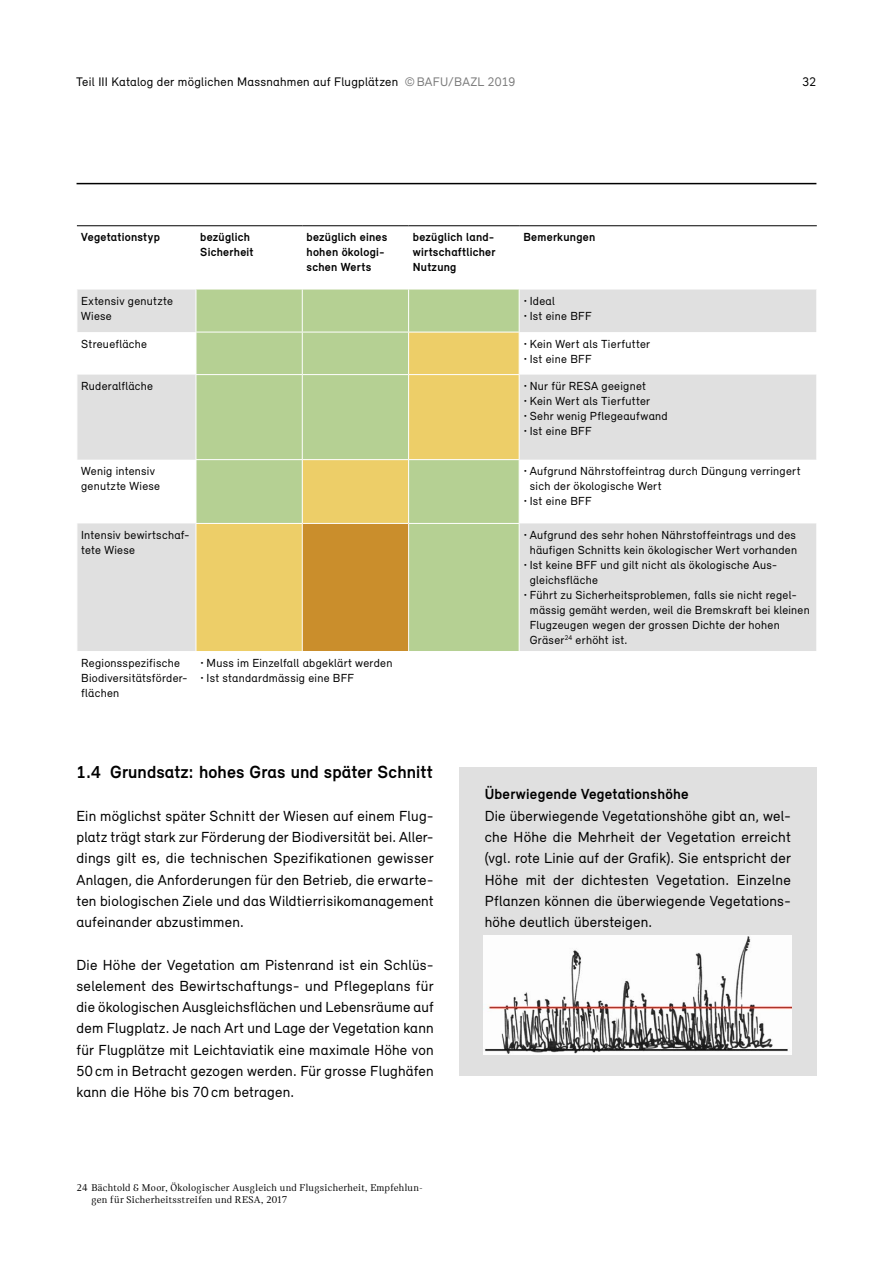
<style>
.page{position:relative;width:893px;height:1263px;background:#fff}
.page>*{position:absolute;margin:0;border:0;box-sizing:border-box;transform-origin:0 0}
._07_Inhalt_07_Titel_nummeriert_Teil_III{font:700 18px "Relevant";letter-spacing:.005em;color:#000}
._07_Inhalt_07_Grundtext{font:15px/21.3px "Relevant";letter-spacing:.015em;color:#000;text-align:justify}
._11_Kasten_11_Grundtext{font:15px/21.3px "Relevant";letter-spacing:.015em;color:#000;text-align:justify}
._11_Kasten_11_Untertitel{font:700 15px "Relevant";letter-spacing:.015em;color:#000}
.t1{font:12.75px "Relevant";letter-spacing:.02em;color:#000}
._12_Tabelle_12_Grundtext_links{font:12px/15px "Relevant";letter-spacing:.02em;color:#000}
._12_Tabelle_12_Tabellenkopf{font:700 12px/15px "Relevant";letter-spacing:.02em;color:#000}
._09_Fusszeile_09_Fusszeile{font:10.5px/12.8px "Catalog";letter-spacing:.02em;color:#000}
.s1{color:#7c7c7c}
</style>
<div class="page">
<hr style="left:77px;top:183px;width:739px;height:1px;background:#000">
<svg style="left:78px;top:290px;width:738px;height:361px;fill:#e0e0e0"></svg>
<svg style="left:197px;top:290px;width:322px;height:361px;background:#c7cf85"></svg>
<div style="left:302px;top:523px;width:107px;height:128px;background:#ca8e2c"></div>
<hr style="left:196px;top:290px;width:1px;height:42px;background:#fff">
<hr style="left:302px;top:290px;width:1px;height:42px;background:#fff">
<hr style="left:302px;top:332px;width:1px;height:42px;background:#fff">
<hr style="left:408px;top:332px;width:1px;height:42px;background:#fff">
<hr style="left:519px;top:332px;width:1px;height:42px;background:#fff">
<hr style="left:196px;top:332px;width:1px;height:42px;background:#fff">
<hr style="left:196px;top:375px;width:1px;height:84px;background:#fff">
<hr style="left:302px;top:375px;width:1px;height:84px;background:#fff">
<hr style="left:408px;top:375px;width:1px;height:84px;background:#fff">
<hr style="left:519px;top:375px;width:1px;height:84px;background:#fff">
<hr style="left:196px;top:460px;width:1px;height:63px;background:#fff">
<hr style="left:408px;top:524px;width:1px;height:127px;background:#fff">
<hr style="left:519px;top:460px;width:1px;height:63px;background:#fff">
<hr style="left:519px;top:524px;width:1px;height:127px;background:#fff">
<hr style="left:408px;top:290px;width:1px;height:42px;background:#fff">
<hr style="left:519px;top:290px;width:1px;height:42px;background:#fff">
<hr style="left:302px;top:460px;width:1px;height:63px;background:#fff">
<hr style="left:408px;top:460px;width:1px;height:63px;background:#fff">
<hr style="left:196px;top:524px;width:1px;height:127px;background:#fff">
<hr style="left:302px;top:524px;width:1px;height:127px;background:#fff">
<hr style="left:196px;top:332px;width:106px;height:1px;background:#fff">
<hr style="left:302px;top:332px;width:107px;height:1px;background:#fff">
<hr style="left:409px;top:332px;width:110px;height:1px;background:#fff">
<hr style="left:196px;top:374px;width:106px;height:1px;background:#fff">
<hr style="left:302px;top:374px;width:107px;height:1px;background:#fff">
<hr style="left:409px;top:374px;width:110px;height:1px;background:#fff">
<hr style="left:196px;top:459px;width:106px;height:1px;background:#fff">
<hr style="left:302px;top:459px;width:107px;height:1px;background:#fff">
<hr style="left:409px;top:459px;width:110px;height:1px;background:#fff">
<hr style="left:196px;top:523px;width:106px;height:1px;background:#fff">
<hr style="left:302px;top:523px;width:107px;height:1px;background:#fff">
<hr style="left:409px;top:523px;width:110px;height:1px;background:#fff">
<hr style="left:77px;top:225px;width:119px;height:1px;background:#000">
<hr style="left:196px;top:225px;width:106px;height:1px;background:#000">
<hr style="left:302px;top:225px;width:107px;height:1px;background:#000">
<hr style="left:409px;top:225px;width:110px;height:1px;background:#000">
<hr style="left:519px;top:225px;width:298px;height:1px;background:#000">
<div style="left:459px;top:767px;width:357px;height:309px;background:#e0e0e0"></div>
<img style="left:484px;top:935px;width:308px;height:119px">
<p class="t1" style="left:76px;top:74px;width:441px">Teil III Katalog der möglichen Massnahmen auf Flugplätzen <span class="s1">©BAFU/BAZL 2019</span></p>
<p class="t1" style="left:803px;top:74px;width:15px">32</p>
<p class="_12_Tabelle_12_Tabellenkopf" style="left:81px;top:230px;width:80px">Vegetationstyp</p>
<p class="_12_Tabelle_12_Tabellenkopf" style="left:200px;top:230px;width:55px">bezüglich<br>Sicherheit</p>
<p class="_12_Tabelle_12_Tabellenkopf" style="left:307px;top:230px;width:82px">bezüglich eines hohen ökologi&shy;schen Werts</p>
<p class="_12_Tabelle_12_Tabellenkopf" style="left:413px;top:230px;width:84px">bezüglich land&shy;wirtschaftlicher<br>Nutzung</p>
<p class="_12_Tabelle_12_Tabellenkopf" style="left:523px;top:230px;width:73px">Bemerkungen</p>
<p class="_12_Tabelle_12_Grundtext_links" style="left:81px;top:293px;width:93px">Extensiv genutzte<br>Wiese</p>
<p class="_12_Tabelle_12_Grundtext_links" style="left:523px;top:293px;width:33px">• Ideal</p>
<p class="_12_Tabelle_12_Grundtext_links" style="left:523px;top:308px;width:70px">• Ist eine BFF</p>
<p class="_12_Tabelle_12_Grundtext_links" style="left:81px;top:336px;width:68px">Streuefläche</p>
<p class="_12_Tabelle_12_Grundtext_links" style="left:523px;top:336px;width:128px">• Kein Wert als Tierfutter</p>
<p class="_12_Tabelle_12_Grundtext_links" style="left:523px;top:351px;width:70px">• Ist eine BFF</p>
<p class="_12_Tabelle_12_Grundtext_links" style="left:81px;top:378px;width:74px">Ruderalfläche</p>
<p class="_12_Tabelle_12_Grundtext_links" style="left:523px;top:378px;width:124px">• Nur für RESA geeignet</p>
<p class="_12_Tabelle_12_Grundtext_links" style="left:523px;top:393px;width:128px">• Kein Wert als Tierfutter</p>
<p class="_12_Tabelle_12_Grundtext_links" style="left:523px;top:408px;width:146px">• Sehr wenig Pflegeaufwand</p>
<p class="_12_Tabelle_12_Grundtext_links" style="left:523px;top:423px;width:70px">• Ist eine BFF</p>
<p class="_12_Tabelle_12_Grundtext_links" style="left:81px;top:463px;width:81px">Wenig intensiv genutzte Wiese</p>
<p class="_12_Tabelle_12_Grundtext_links" style="left:530px;top:463px;width:272px;text-indent:-6px">• Aufgrund Nährstoffeintrag durch Düngung verringert sich der ökologische Wert</p>
<p class="_12_Tabelle_12_Grundtext_links" style="left:523px;top:493px;width:70px">• Ist eine BFF</p>
<p class="_12_Tabelle_12_Grundtext_links" style="left:81px;top:527px;width:110px">Intensiv bewirtschaf&shy;tete Wiese</p>
<p class="_12_Tabelle_12_Grundtext_links" style="left:523px;top:527px;width:275px;text-align:center">• Aufgrund des sehr hohen Nährstoffeintrags und des häufigen Schnitts kein ökologischer Wert vorhanden</p>
<p class="_12_Tabelle_12_Grundtext_links" style="left:530px;top:557px;width:249px;text-indent:-6px">• Ist keine BFF und gilt nicht als ökologische Aus&shy;gleichsfläche</p>
<p class="_12_Tabelle_12_Grundtext_links" style="left:530px;top:587px;width:281px;text-indent:-6px">• Führt zu Sicherheitsproblemen, falls sie nicht regel&shy;mässig gemäht werden, weil die Bremskraft bei kleinen Flugzeugen wegen der grossen Dichte der hohen Gräser<sup>24</sup> erhöht ist.</p>
<p class="_12_Tabelle_12_Grundtext_links" style="left:81px;top:655px;width:108px">Regionsspezifische<br>Biodiversitätsförder&shy;flächen</p>
<p class="_12_Tabelle_12_Grundtext_links" style="left:200px;top:655px;width:194px">• Muss im Einzelfall abgeklärt werden</p>
<p class="_12_Tabelle_12_Grundtext_links" style="left:200px;top:670px;width:155px">• Ist standardmässig eine BFF</p>
<h3 class="_07_Inhalt_07_Titel_nummeriert_Teil_III" style="left:77px;top:761px;width:358px">1.4 Grundsatz: hohes Gras und später Schnitt</h3>
<p class="_07_Inhalt_07_Grundtext" style="left:77px;top:805px;width:359px">Ein möglichst später Schnitt der Wiesen auf einem Flug&shy;platz trägt stark zur Förderung der Biodiversität bei. Aller&shy;dings gilt es, die technischen Spezifikationen gewisser Anlagen, die Anforderungen für den Betrieb, die erwarte&shy;ten biologischen Ziele und das Wildtierrisikomanagement aufeinander abzustimmen.</p>
<p class="_07_Inhalt_07_Grundtext" style="left:77px;top:953px;width:359px">Die Höhe der Vegetation am Pistenrand ist ein Schlüs&shy;selelement des Bewirtschaftungs- und Pflegeplans für die ökologischen Ausgleichsflächen und Lebensräume auf dem Flugplatz. Je nach Art und Lage der Vegetation kann für Flugplätze mit Leichtaviatik eine maximale Höhe von 50 cm in Betracht gezogen werden. Für grosse Flughäfen kann die Höhe bis 70 cm betragen.</p>
<p class="_09_Fusszeile_09_Fusszeile" style="left:91px;top:1181px;width:333px;text-indent:-15px">24 Bächtold &amp; Moor, Ökologischer Ausgleich und Flugsicherheit, Empfehlun&shy;gen für Sicherheitsstreifen und RESA, 2017</p>
<h4 class="_11_Kasten_11_Untertitel" style="left:485px;top:785px;width:205px">Überwiegende Vegetationshöhe</h4>
<p class="_11_Kasten_11_Grundtext" style="left:485px;top:805px;width:308px">Die überwiegende Vegetationshöhe gibt an, wel&shy;che Höhe die Mehrheit der Vegetation erreicht (vgl. rote Linie auf der Grafik). Sie entspricht der Höhe mit der dichtesten Vegetation. Einzelne Pflanzen können die überwiegende Vegetations&shy;höhe deutlich übersteigen.</p>
</div>
